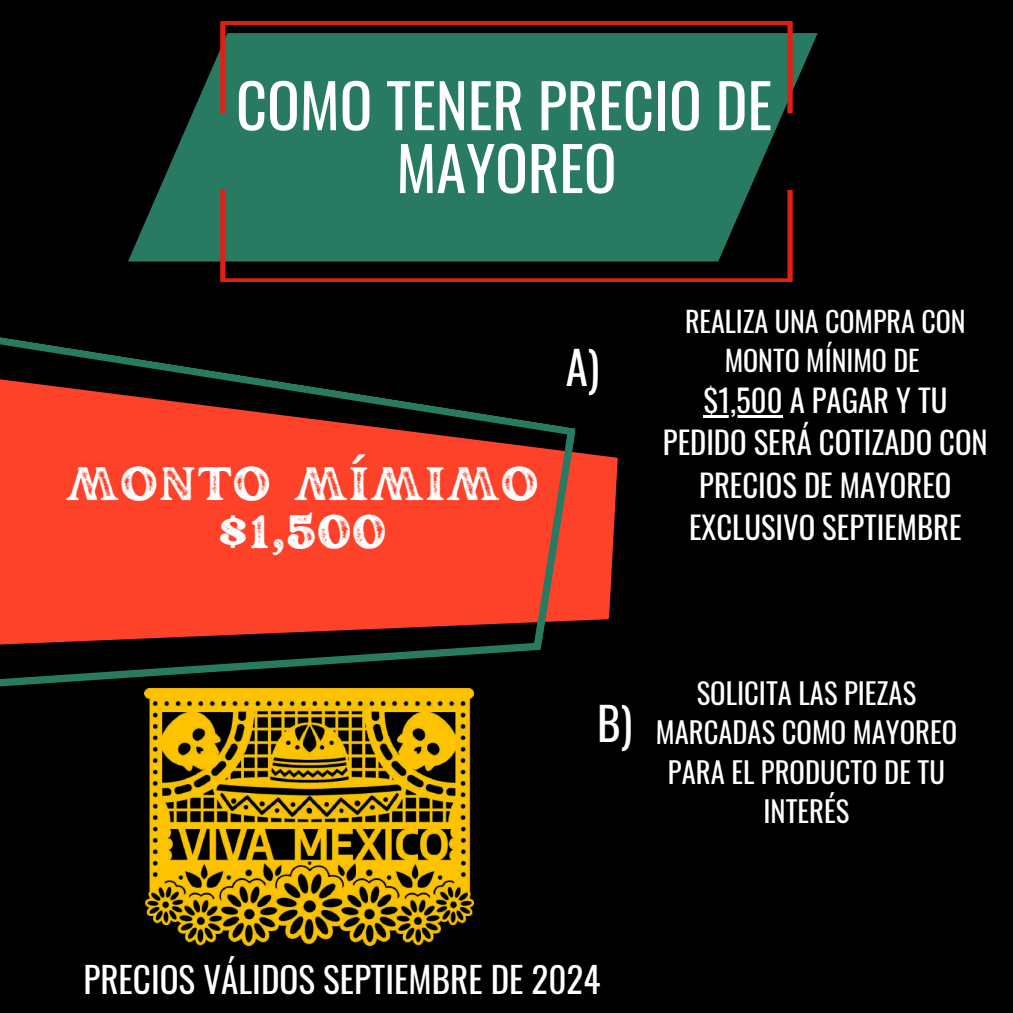
<style>
.page{position:relative;width:1013px;height:1013px;background:#fff}
.page>*{position:absolute;margin:0;border:0;box-sizing:border-box;transform-origin:0 0}
.t1{font:60.5px/62.8px "Oswald";color:#fff;text-align:center}
.t2{font:46.62px/47.9px "Rundeck Texture";color:#fff;text-align:center}
.t3{font:44.88px "Oswald";color:#fff}
.t4{font:35.12px "Oswald";color:#fff}
.t5{font:30.75px/42.4px "Oswald";color:#fff;text-align:center}
.t6{font:28.62px/39.4px "Oswald";color:#fff;text-align:center}
.t7{font:28px/39.1px "Oswald";color:#fff;text-align:center}
</style>
<div class="page">
<div style="left:0;top:0;width:1012px;height:1012px;background:#000"></div>
<svg style="left:0;top:337px;width:618px;height:360px;fill:#fd4229"></svg>
<svg style="left:534px;top:431px;width:41px;height:216px"></svg>
<svg style="left:128px;top:33px;width:689px;height:228px;fill:#287a62"></svg>
<svg style="left:220px;top:21px;width:572px;height:92px;background:#2f6954"></svg>
<svg style="left:220px;top:190px;width:572px;height:92px;fill:#287a62"></svg>
<img style="left:144px;top:688px;width:329px;height:257px">
<hr style="left:703px;top:415px;width:79px;height:2px;background:#fff">
<h1 class="t1" style="left:236px;top:71px;width:537px">COMO TENER PRECIO DE<br>MAYOREO</h1>
<h2 class="t2" style="left:65px;top:458px;width:475px">MONTO MÍMIMO $1,500</h2>
<h3 class="t3" style="left:565px;top:332px;width:35px">A)</h3>
<p class="t7" style="left:685px;top:300px;width:282px">REALIZA UNA COMPRA CON<br>MONTO MÍNIMO DE</p>
<p class="t5" style="left:663px;top:378px;width:326px">$1,500 A PAGAR Y TU<br>PEDIDO SERÁ COTIZADO CON<br>PRECIOS DE MAYOREO<br>EXCLUSIVO SEPTIEMBRE</p>
<h3 class="t3" style="left:597px;top:688px;width:37px">B)</h3>
<p class="t6" style="left:655px;top:672px;width:303px">SOLICITA LAS PIEZAS<br>MARCADAS COMO MAYOREO<br>PARA EL PRODUCTO DE TU<br>INTERÉS</p>
<p class="t4" style="left:83px;top:952px;width:518px">PRECIOS VÁLIDOS SEPTIEMBRE DE 2024</p>
</div>
